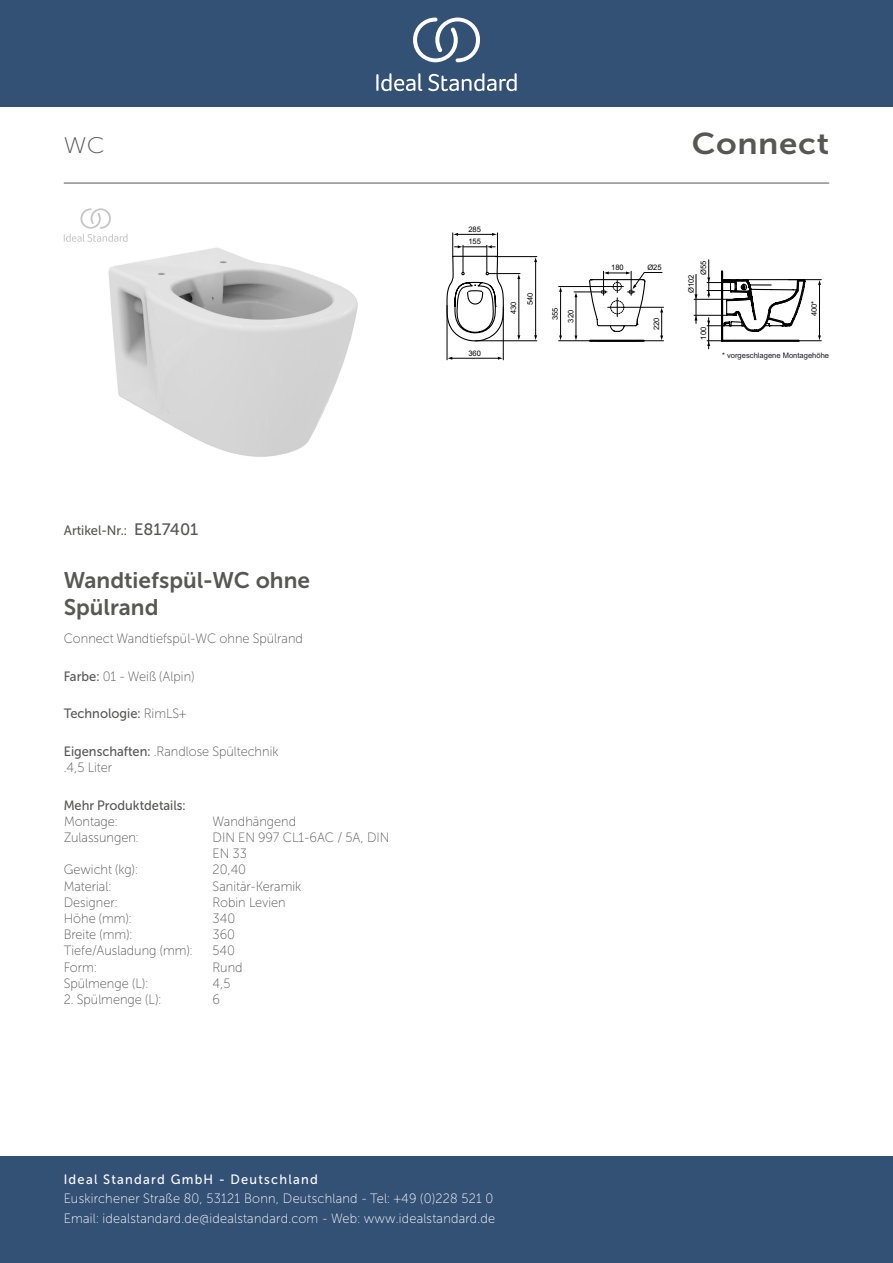
<style>
.page{position:relative;width:893px;height:1263px;background:#fff}
.page>*{position:absolute;margin:0;border:0;box-sizing:border-box;transform-origin:0 0}
._001_Produkttyp{font:30px "Museo Sans 700";letter-spacing:.02em;color:#575756;scale:1.1 1}
.t1{font:22.5px/27px "Museo Sans Cyrl 700";color:#575756}
.t2{font:22.5px "Museo Sans Cyrl 100";color:#575756;scale:1.1 1}
.t3{font:13.5px/19.5px "Museo Sans Cyrl 100";letter-spacing:.02em;color:#fff;scale:.95 1}
.Features{font:13.5px/16.2px "Museo Sans Cyrl 100";color:#575756;scale:.95 1}
.sku{font:13.5px "Museo Sans Cyrl 500";color:#575756;scale:.95 1}
.Accreditations{font:13.5px/16.2px "Museo Sans Cyrl 100";color:#575756;scale:.95 1}
.Marketing_Descriptio{font:13.5px "Museo Sans Cyrl 100";color:#575756;scale:.95 1}
.t4{font:13.5px "Museo Sans Cyrl 500";letter-spacing:.1em;color:#fff;scale:.95 1}
.Material{font:13.5px "Museo Sans Cyrl 100";color:#575756;scale:.95 1}
.Depth__mm{font:13.5px "Museo Sans Cyrl 100";color:#575756;scale:.95 1}
.Colour{font:13.5px "Museo Sans Cyrl 100";color:#575756;scale:.95 1}
.Designer{font:13.5px "Museo Sans Cyrl 100";color:#575756;scale:.95 1}
.Mounting{font:13.5px "Museo Sans Cyrl 100";color:#575756;scale:.95 1}
.Technology{font:13.5px "Museo Sans Cyrl 500";color:#575756;scale:.95 1}
.Net_Weight__kg{font:13.5px "Museo Sans Cyrl 100";color:#575756;scale:.95 1}
.Capacity{font:13.5px "Museo Sans Cyrl 100";color:#575756;scale:.95 1}
.Secondary_Capacity{font:13.5px "Museo Sans Cyrl 100";color:#575756;scale:.95 1}
.Width__mm{font:13.5px "Museo Sans Cyrl 100";color:#575756;scale:.95 1}
.Height__mm{font:13.5px "Museo Sans Cyrl 100";color:#575756;scale:.95 1}
.Shape{font:13.5px "Museo Sans Cyrl 100";color:#575756;scale:.95 1}
.t5{font:7.65px/12.5px "Arial";color:#000}
.t6{font:7.65px "Arial";color:#1a171b}
.s1{font-size:16.5px}
.s2{font-family:"Museo Sans Cyrl 500"}
.s3{font-family:"Museo Sans Cyrl 100"}
</style>
<div class="page">
<div style="left:0;top:1157px;width:893px;height:106px;background:#335075"></div>
<div style="left:0;top:0;width:893px;height:107px;background:#335075"></div>
<svg style="left:428px;top:73px;width:89px;height:18px"></svg>
<svg style="left:376px;top:73px;width:46px;height:18px"></svg>
<svg style="left:413px;top:18px;width:67px;height:44px"></svg>
<hr style="left:64px;top:183px;width:765px;height:1px;background:#575756">
<hr style="left:475px;top:340px;width:62px;height:1px;background:#000">
<hr style="left:495px;top:256px;width:42px;height:1px;background:#000">
<hr style="left:535px;top:260px;width:1px;height:77px;background:#000">
<hr style="left:488px;top:273px;width:32px;height:1px;background:#000">
<hr style="left:519px;top:277px;width:1px;height:60px;background:#000">
<svg style="left:517px;top:274px;width:3px;height:5px"></svg>
<hr style="left:450px;top:358px;width:50px;height:1px;background:#000">
<hr style="left:447px;top:306px;width:1px;height:54px;background:#000">
<hr style="left:503px;top:307px;width:1px;height:53px;background:#000">
<hr style="left:560px;top:290px;width:1px;height:48px;background:#000">
<hr style="left:576px;top:296px;width:1px;height:42px;background:#000">
<hr style="left:559px;top:286px;width:64px;height:1px;background:#000">
<hr style="left:574px;top:292px;width:33px;height:1px;background:#000">
<hr style="left:708px;top:260px;width:1px;height:37px;background:#000">
<hr style="left:708px;top:318px;width:1px;height:31px;background:#000">
<hr style="left:770px;top:340px;width:51px;height:1px;background:#000">
<hr style="left:788px;top:279px;width:33px;height:1px;background:#000">
<hr style="left:819px;top:283px;width:1px;height:54px;background:#000">
<svg style="left:818px;top:335px;width:3px;height:6px"></svg>
<hr style="left:559px;top:340px;width:105px;height:1px;background:#000">
<svg style="left:588px;top:271px;width:218px;height:75px"></svg>
<svg style="left:446px;top:233px;width:58px;height:109px"></svg>
<img style="left:108px;top:247px;width:250px;height:210px">
<svg style="left:64px;top:208px;width:64px;height:34px"></svg>
<p class="t2" style="left:64px;top:134px;width:39px">WC</p>
<p class="sku" style="left:64px;top:523px;width:143px">Artikel-Nr.: <span class="s1">E817401</span></p>
<p class="t1" style="left:64px;top:566px;width:248px">Wandtiefspül-WC ohne<br>Spülrand</p>
<p class="Marketing_Descriptio" style="left:64px;top:632px;width:253px">Connect Wandtiefspül-WC ohne Spülrand</p>
<p class="Colour" style="left:64px;top:669px;width:139px"><span class="s2">Farbe:</span> 01 - Weiß (Alpin)</p>
<p class="Technology" style="left:64px;top:706px;width:131px">Technologie: <span class="s3">RimLS+</span></p>
<p class="Features" style="left:64px;top:743px;width:228px"><span class="s2">Eigenschaften:</span> .Randlose Spültechnik .4,5 Liter</p>
<p class="sku" style="left:64px;top:797px;width:130px">Mehr Produktdetails:</p>
<p class="Mounting" style="left:64px;top:814px;width:58px">Montage:</p>
<p class="Mounting" style="left:213px;top:814px;width:89px">Wandhängend</p>
<p class="Accreditations" style="left:64px;top:829px;width:80px">Zulassungen:</p>
<p class="Accreditations" style="left:213px;top:829px;width:188px">DIN EN 997 CL1-6AC / 5A, DIN<br>EN 33</p>
<p class="Net_Weight__kg" style="left:64px;top:862px;width:79px">Gewicht (kg):</p>
<p class="Net_Weight__kg" style="left:213px;top:862px;width:37px">20,40</p>
<p class="Material" style="left:64px;top:879px;width:51px">Material:</p>
<p class="Material" style="left:213px;top:879px;width:95px">Sanitär-Keramik</p>
<p class="Designer" style="left:64px;top:895px;width:58px">Designer:</p>
<p class="Designer" style="left:213px;top:895px;width:78px">Robin Levien</p>
<p class="Height__mm" style="left:64px;top:911px;width:73px">Höhe (mm):</p>
<p class="Height__mm" style="left:213px;top:911px;width:25px">340</p>
<p class="Width__mm" style="left:64px;top:927px;width:74px">Breite (mm):</p>
<p class="Width__mm" style="left:213px;top:927px;width:25px">360</p>
<p class="Depth__mm" style="left:64px;top:943px;width:137px">Tiefe/Ausladung (mm):</p>
<p class="Depth__mm" style="left:213px;top:943px;width:25px">540</p>
<p class="Shape" style="left:64px;top:960px;width:36px">Form:</p>
<p class="Shape" style="left:213px;top:960px;width:33px">Rund</p>
<p class="Capacity" style="left:64px;top:976px;width:90px">Spülmenge (L):</p>
<p class="Capacity" style="left:213px;top:976px;width:20px">4,5</p>
<p class="Secondary_Capacity" style="left:64px;top:992px;width:104px">2. Spülmenge (L):</p>
<p class="Secondary_Capacity" style="left:213px;top:992px;width:9px">6</p>
<p class="t5" style="left:468px;top:223px;width:14px">285<br>155</p>
<p class="t5" style="left:468px;top:347px;width:14px">360</p>
<p class="t5" style="left:507px;top:314px;width:14px;rotate:-90deg">430</p>
<p class="t5" style="left:524px;top:305px;width:14px;rotate:-90deg">540</p>
<p class="t5" style="left:548px;top:323px;width:17px;line-height:15.5px;text-align:center;rotate:-90deg">355<br>320</p>
<p class="_001_Produkttyp" style="left:692px;top:127px;width:126px">Connect</p>
<p class="t5" style="left:611px;top:261px;width:14px">180</p>
<p class="t5" style="left:647px;top:261px;width:16px">Ø25</p>
<p class="t5" style="left:697px;top:275px;width:16px;rotate:-90deg">Ø55</p>
<p class="t5" style="left:685px;top:293px;width:20px;rotate:-90deg">Ø102</p>
<p class="t5" style="left:650px;top:330px;width:14px;rotate:-90deg">220</p>
<p class="t5" style="left:697px;top:340px;width:14px;rotate:-90deg">100</p>
<p class="t5" style="left:808px;top:316px;width:17px;rotate:-90deg">400*</p>
<p class="t6" style="left:722px;top:350px;width:109px">* vorgeschlagene Montagehöhe</p>
<p class="t4" style="left:64px;top:1172px;width:269px">Ideal Standard GmbH - Deutschland</p>
<p class="t3" style="left:64px;top:1189px;width:456px">Euskirchener Straße 80, 53121 Bonn, Deutschland - Tel: +49 (0)228 521 0<br>Email: idealstandard.de@idealstandard.com - Web: www.idealstandard.de</p>
</div>
